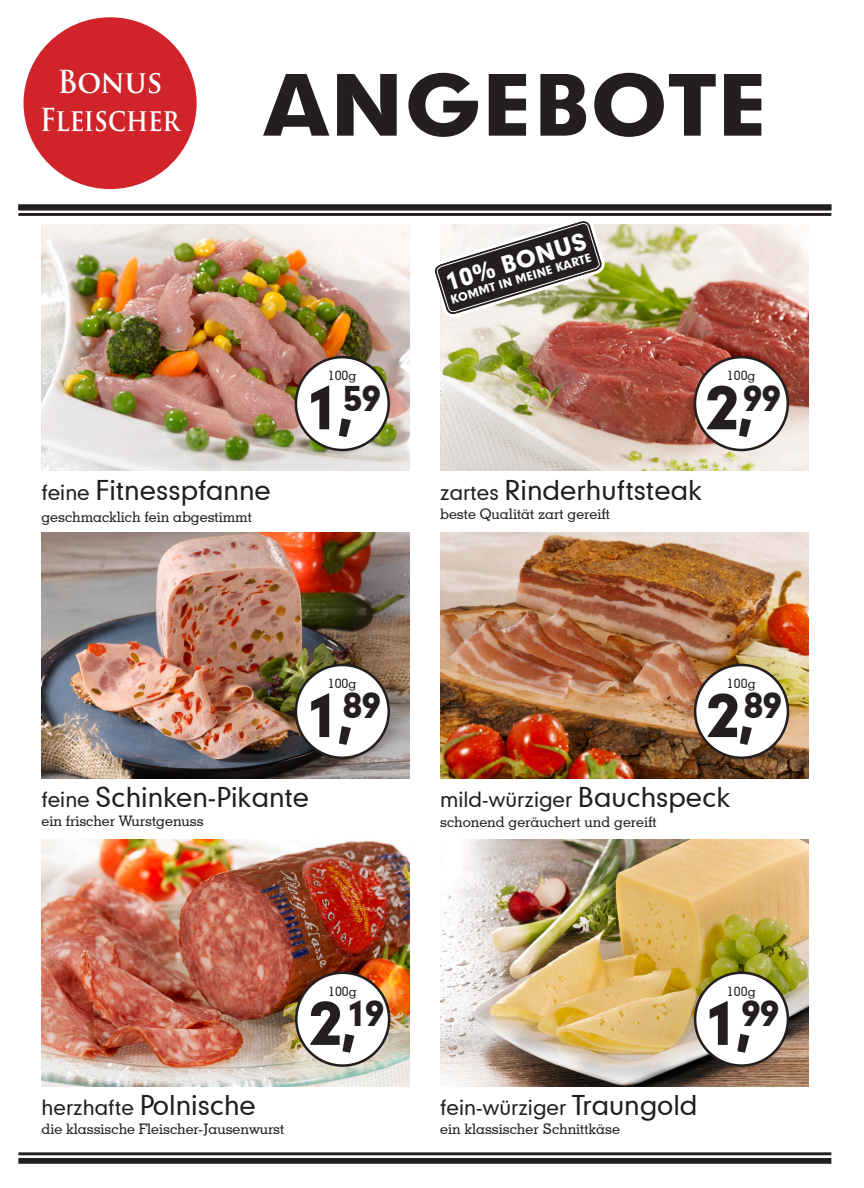
<style>
.page{position:relative;width:864px;height:1188px;background:#fff}
.page>*{position:absolute;margin:0;border:0;box-sizing:border-box;transform-origin:0 0}
.t1{font:80.7px "Geometric 706 BT Black B";color:#231f20;scale:1.08 1}
.t2{font:56.25px "Geometric 706 BT Black B";color:#231f20}
.t3{font:700 30.9px/37px "Trajan Pro";color:#fff;text-align:center;scale:.94 1}
.t4{font:26.25px "Geometric 706 BT Medium B";color:#231f20}
.t5{font:22.65px "Geometric 706 BT Black B";color:#fff}
.t6{font:20.25px "Geometric 706 BT Medium B";color:#231f20}
.t7{font:500 14.55px "Geometric Slab 703 BT";color:#231f20}
.t8{font:500 13.05px "Geometric Slab 703 BT";color:#231f20}
.t9{font:11.1px "Geometric 706 BT Black B";color:#fff}
.s1{font-size:20.25px}
.s2{font-size:26.25px}
</style>
<div class="page">
<div style="left:18px;top:205px;width:813px;height:5px;background:#231f20"></div>
<hr style="left:18px;top:213px;width:813px;height:3px;background:#231f20">
<div style="left:18px;top:1158px;width:813px;height:6px;background:#231f20"></div>
<hr style="left:18px;top:1152px;width:813px;height:3px;background:#231f20">
<div style="left:24px;top:17px;width:173px;height:172px;background:#d1232a;border-radius:50%"></div>
<img style="left:440px;top:224px;width:368px;height:247px">
<img style="left:440px;top:840px;width:368px;height:246px">
<img style="left:440px;top:532px;width:368px;height:246px">
<img style="left:41px;top:224px;width:368px;height:247px">
<img style="left:41px;top:532px;width:368px;height:246px">
<img style="left:41px;top:840px;width:368px;height:246px">
<svg style="left:435px;top:221px;width:172px;height:96px"></svg>
<div style="left:695px;top:357px;width:93px;height:93px;background:#fff;border-radius:50%"></div>
<div style="left:694px;top:356px;width:95px;height:95px;border:3px solid #231f20;border-radius:50%"></div>
<div style="left:296px;top:357px;width:93px;height:93px;background:#fff;border-radius:50%"></div>
<div style="left:295px;top:356px;width:95px;height:95px;border:3px solid #231f20;border-radius:50%"></div>
<div style="left:695px;top:665px;width:93px;height:93px;background:#fff;border-radius:50%"></div>
<div style="left:694px;top:664px;width:95px;height:95px;border:3px solid #231f20;border-radius:50%"></div>
<div style="left:296px;top:665px;width:93px;height:93px;background:#fff;border-radius:50%"></div>
<div style="left:295px;top:664px;width:95px;height:95px;border:3px solid #231f20;border-radius:50%"></div>
<div style="left:695px;top:973px;width:93px;height:93px;background:#fff;border-radius:50%"></div>
<div style="left:694px;top:972px;width:95px;height:95px;border:3px solid #231f20;border-radius:50%"></div>
<div style="left:296px;top:973px;width:93px;height:93px;background:#fff;border-radius:50%"></div>
<div style="left:295px;top:972px;width:95px;height:95px;border:3px solid #231f20;border-radius:50%"></div>
<p class="t3" style="left:40px;top:64px;width:150px">Bonus<br>Fleischer</p>
<p class="t1" style="left:263px;top:50px;width:469px">ANGEBOTE</p>
<p class="t4" style="left:41px;top:472px;width:231px"><span class="s1">feine</span> Fitnesspfanne</p>
<p class="t7" style="left:41px;top:508px;width:212px">geschmacklich fein abgestimmt</p>
<p class="t8" style="left:328px;top:368px;width:30px">100g</p>
<p class="t2" style="left:304px;top:370px;width:78px">1,<sup>59</sup></p>
<p class="t5" style="left:442px;top:268px;width:148px;rotate:-17deg">10% BONUS</p>
<p class="t9" style="left:449px;top:293px;width:148px;rotate:-17deg">KOMMT IN MEINE KARTE</p>
<p class="t8" style="left:727px;top:368px;width:30px">100g</p>
<p class="t2" style="left:705px;top:370px;width:78px">2,<sup>99</sup></p>
<p class="t4" style="left:440px;top:472px;width:264px"><span class="s1">zartes</span> Rinderhuftsteak</p>
<p class="t7" style="left:440px;top:505px;width:171px">beste Qualität zart gereift</p>
<p class="t8" style="left:328px;top:675px;width:30px">100g</p>
<p class="t2" style="left:304px;top:677px;width:78px">1,<sup>89</sup></p>
<p class="t4" style="left:41px;top:780px;width:269px"><span class="s1">feine</span> Schinken-Pikante</p>
<p class="t7" style="left:41px;top:812px;width:164px">ein frischer Wurstgenuss</p>
<p class="t8" style="left:727px;top:675px;width:30px">100g</p>
<p class="t2" style="left:705px;top:677px;width:78px">2,<sup>89</sup></p>
<p class="t6" style="left:440px;top:786px;width:292px">mild-würziger <span class="s2">Bauchspeck</span></p>
<p class="t7" style="left:440px;top:813px;width:218px">schonend geräuchert und gereift</p>
<p class="t6" style="left:41px;top:1094px;width:216px">herzhafte <span class="s2">Polnische</span></p>
<p class="t7" style="left:41px;top:1120px;width:244px">die klassische Fleischer-Jausenwurst</p>
<p class="t8" style="left:328px;top:983px;width:30px">100g</p>
<p class="t2" style="left:308px;top:985px;width:78px">2,<sup>19</sup></p>
<p class="t8" style="left:727px;top:983px;width:30px">100g</p>
<p class="t2" style="left:703px;top:985px;width:78px">1,<sup>99</sup></p>
<p class="t6" style="left:440px;top:1094px;width:259px">fein-würziger <span class="s2">Traungold</span></p>
<p class="t7" style="left:440px;top:1120px;width:181px">ein klassischer Schnittkäse</p>
</div>
